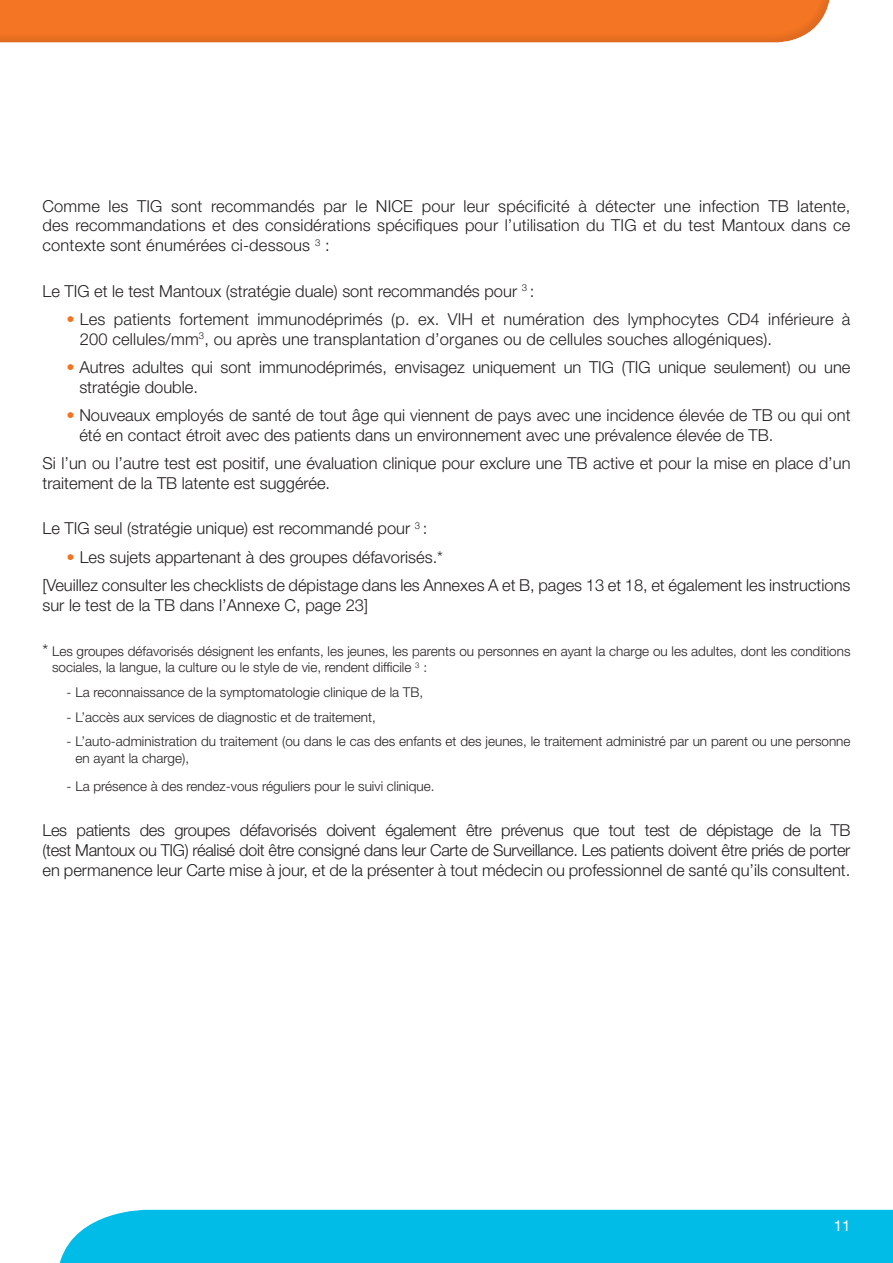
<style>
.page{position:relative;width:893px;height:1263px;background:#fff}
.page>*{position:absolute;margin:0;border:0;box-sizing:border-box;transform-origin:0 0}
.t1{font:300 16.5px/19.8px "Helvetica Neue LT Std";color:#231f20}
.t2{font:15px "Helvetica Neue LT Std";color:#fff}
.t3{font:300 13.5px/16.2px "Helvetica Neue LT Std";color:#231f20}
.s1{color:#f47321}
.s2{font-size:16.5px}
</style>
<div class="page">
<div style="left:836px;top:1210px;width:57px;height:53px;background:#02bce8"></div>
<div style="left:0;top:0;width:836px;height:1263px;background:#231f20;opacity:.1"></div>
<p class="t1" style="left:43px;top:196px;width:809px;text-align:justify">Comme les TIG sont recommandés par le NICE pour leur spécificité à détecter une infection TB latente, des recommandations et des considérations spécifiques pour l’utilisation du TIG et du test Mantoux dans ce contexte sont énumérées ci-dessous <sup>3</sup> :</p>
<p class="t1" style="left:43px;top:280px;width:493px">Le TIG et le test Mantoux (stratégie duale) sont recommandés pour <sup>3</sup> :</p>
<p class="t1" style="left:80px;top:309px;width:772px;text-indent:-13px"><span class="s1">•</span> Les patients fortement immunodéprimés (p. ex. VIH et numération des lymphocytes CD4 inférieure à<br>200 cellules/mm<sup>3</sup>, ou après une transplantation d’organes ou de cellules souches allogéniques).</p>
<p class="t1" style="left:79px;top:357px;width:772px;text-indent:-13px"><span class="s1">•</span> Autres adultes qui sont immunodéprimés, envisagez uniquement un TIG (TIG unique seulement) ou une stratégie double.</p>
<p class="t1" style="left:79px;top:405px;width:773px;text-indent:-13px"><span class="s1">•</span> Nouveaux employés de santé de tout âge qui viennent de pays avec une incidence élevée de TB ou qui ont été en contact étroit avec des patients dans un environnement avec une prévalence élevée de TB.</p>
<p class="t1" style="left:43px;top:453px;width:809px">Si l’un ou l’autre test est positif, une évaluation clinique pour exclure une TB active et pour la mise en place d’un traitement de la TB latente est suggérée.</p>
<p class="t1" style="left:43px;top:518px;width:386px">Le TIG seul (stratégie unique) est recommandé pour <sup>3</sup> :</p>
<p class="t1" style="left:43px;top:542px;width:809px;line-height:28.3px;text-indent:24px"><span class="s1">•</span> Les sujets appartenant à des groupes défavorisés.*<br>[Veuillez consulter les checklists de dépistage dans les Annexes A et B, pages 13 et 18, et également les instructions</p>
<p class="t1" style="left:43px;top:595px;width:327px">sur le test de la TB dans l’Annexe C, page 23]</p>
<p class="t3" style="left:52px;top:643px;width:800px;text-indent:-10px"><span class="s2">*</span> Les groupes défavorisés désignent les enfants, les jeunes, les parents ou personnes en ayant la charge ou les adultes, dont les conditions sociales, la langue, la culture ou le style de vie, rendent difficile <sup>3</sup> :</p>
<p class="t3" style="left:67px;top:684px;width:358px">- La reconnaissance de la symptomatologie clinique de la TB,</p>
<p class="t3" style="left:67px;top:708px;width:311px">- L’accès aux services de diagnostic et de traitement,</p>
<p class="t3" style="left:76px;top:733px;width:776px;text-indent:-9px">- L’auto-administration du traitement (ou dans le cas des enfants et des jeunes, le traitement administré par un parent ou une personne en ayant la charge),</p>
<p class="t3" style="left:67px;top:778px;width:369px">- La présence à des rendez-vous réguliers pour le suivi clinique.</p>
<p class="t1" style="left:43px;top:820px;width:809px;text-align:justify">Les patients des groupes défavorisés doivent également être prévenus que tout test de dépistage de la TB (test Mantoux ou TIG) réalisé doit être consigné dans leur Carte de Surveillance. Les patients doivent être priés de porter en permanence leur Carte mise à jour, et de la présenter à tout médecin ou professionnel de santé qu’ils consultent.</p>
<p class="t2" style="left:834px;top:1217px;width:18px">11</p>
</div>
